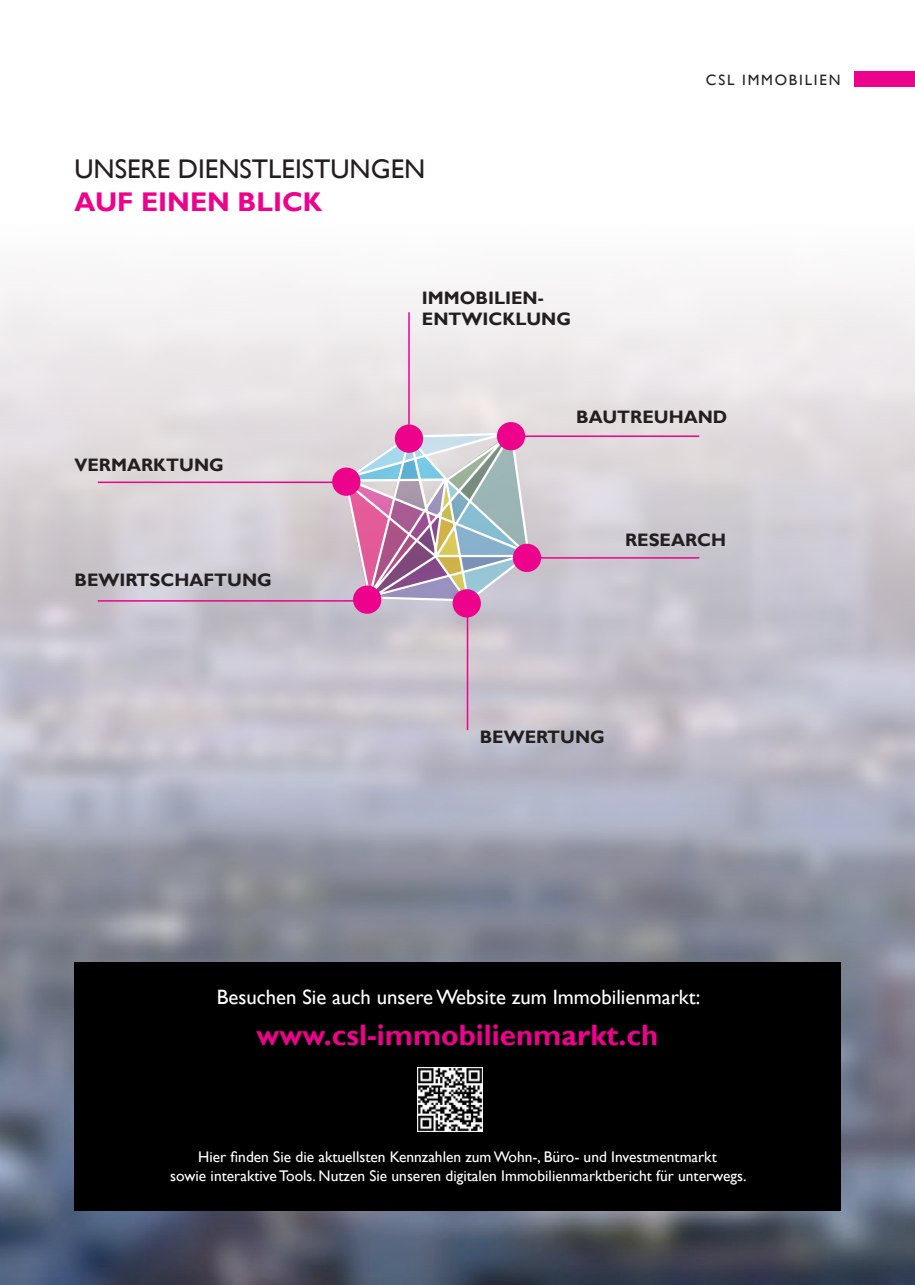
<style>
.page{position:relative;width:915px;height:1285px;background:#fff}
.page>*{position:absolute;margin:0;border:0;box-sizing:border-box;transform-origin:0 0}
.t1{font:700 29.4px "Gill Sans";color:#ed028c}
.t2{font:27px "Gill Sans";color:#231f20}
.t3{font:700 27px "Gill Sans";color:#ed028c}
.t4{font:20.7px "Gill Sans";color:#fff}
.t5{font:700 18px/21.6px "Gill Sans";color:#231f20}
.t6{font:15.45px/19.4px "Gill Sans";color:#fff;text-align:center}
.t7{font:15px "Gill Sans";letter-spacing:.12em;color:#231f20}
</style>
<div class="page">
<img style="left:0;top:280px;width:914px;height:1004px">
<div style="left:74px;top:961px;width:766px;height:249px;background:#000"></div>
<svg style="left:340px;top:428px;width:198px;height:177px;background:#c0b7c4"></svg>
<div style="left:332px;top:467px;width:28px;height:28px;background:#ed028c;border-radius:50%"></div>
<div style="left:395px;top:424px;width:28px;height:28px;background:#ed028c;border-radius:50%"></div>
<div style="left:496px;top:422px;width:29px;height:28px;background:#ed028c;border-radius:50%"></div>
<div style="left:512px;top:543px;width:29px;height:29px;background:#ed028c;border-radius:50%"></div>
<div style="left:452px;top:589px;width:28px;height:28px;background:#ed028c;border-radius:50%"></div>
<div style="left:353px;top:585px;width:28px;height:28px;background:#ed028c;border-radius:50%"></div>
<hr style="left:98px;top:481px;width:242px;height:2px;background:#ed028c">
<hr style="left:408px;top:312px;width:1px;height:125px;background:#ed028c">
<hr style="left:466px;top:604px;width:2px;height:126px;background:#ed028c">
<hr style="left:511px;top:435px;width:188px;height:2px;background:#ed028c">
<hr style="left:526px;top:557px;width:173px;height:1px;background:#ed028c">
<hr style="left:98px;top:600px;width:262px;height:1px;background:#ed028c">
<div style="left:854px;top:71px;width:60px;height:16px;background:#ed028c"></div>
<img style="left:417px;top:1067px;width:65px;height:64px">
<h2 class="t2" style="left:74px;top:153px;width:352px">UNSERE DIENSTLEISTUNGEN</h2>
<h2 class="t3" style="left:74px;top:185px;width:249px">AUF EINEN BLICK</h2>
<p class="t5" style="left:422px;top:287px;width:151px">IMMOBILIEN-<br>ENTWICKLUNG</p>
<p class="t7" style="left:705px;top:71px;width:136px">CSL IMMOBILIEN</p>
<p class="t5" style="left:74px;top:454px;width:151px">VERMARKTUNG</p>
<p class="t5" style="left:74px;top:569px;width:199px">BEWIRTSCHAFTUNG</p>
<p class="t5" style="left:576px;top:406px;width:153px">BAUTREUHAND</p>
<p class="t5" style="left:624px;top:529px;width:103px">RESEARCH</p>
<p class="t5" style="left:479px;top:726px;width:127px">BEWERTUNG</p>
<h3 class="t4" style="left:217px;top:984px;width:485px">Besuchen Sie auch unsere Website zum Immobilienmarkt:</h3>
<h1 class="t1" style="left:256px;top:1017px;width:403px">www.csl-immobilienmarkt.ch</h1>
<p class="t6" style="left:170px;top:1147px;width:577px">Hier finden Sie die aktuellsten Kennzahlen zum Wohn-, Büro- und Investmentmarkt<br>sowie interaktive Tools. Nutzen Sie unseren digitalen Immobilienmarktbericht für unterwegs.</p>
</div>
